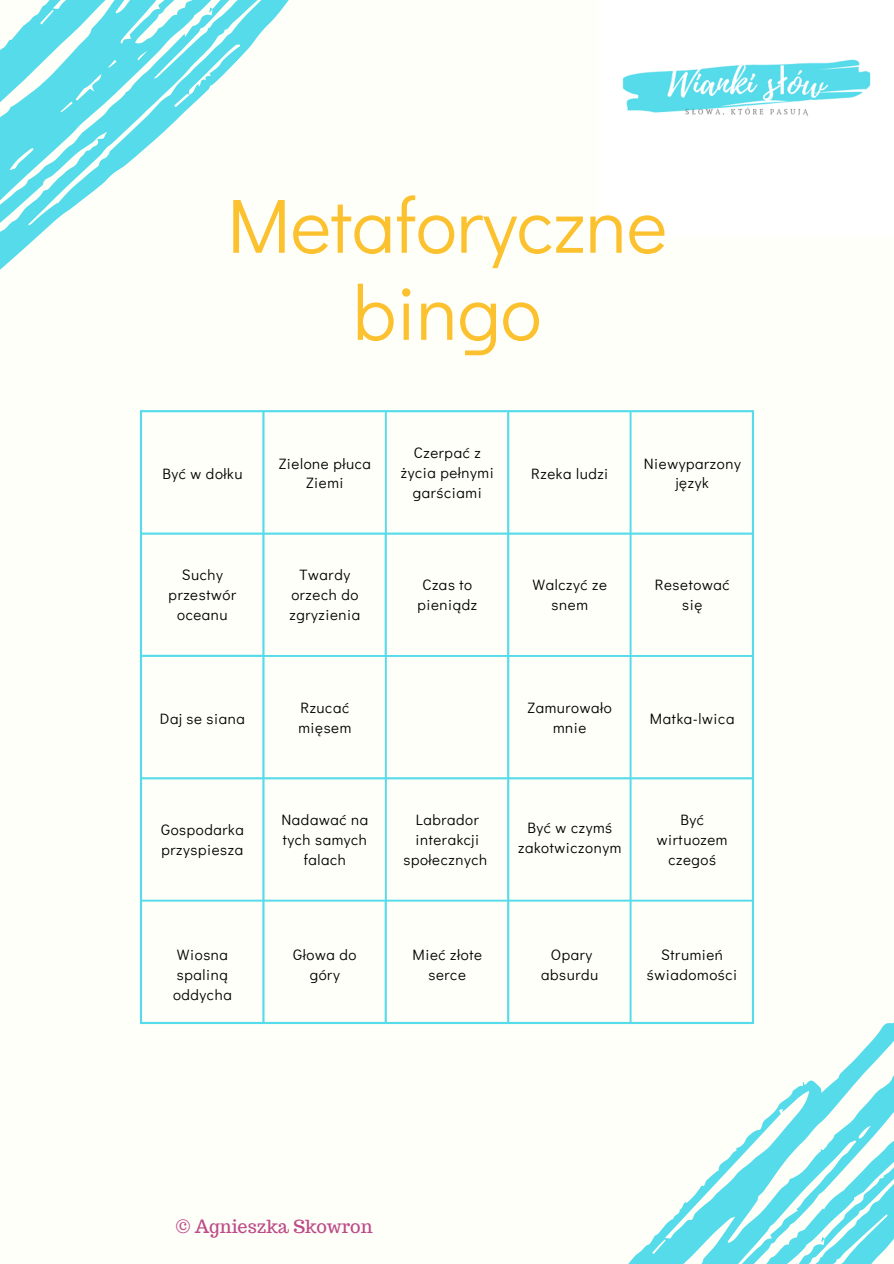
<style>
.page{position:relative;width:894px;height:1264px;background:#fff}
.page>*{position:absolute;margin:0;border:0;box-sizing:border-box;transform-origin:0 0}
.t1{font:77.25px/87px "Didact Gothic";letter-spacing:-.005em;color:#fcc12e;text-align:center}
.t2{font:18px "Trocchi";color:#bc4b88}
.t3{font:15px/20px "Didact Gothic";letter-spacing:.04em;color:#000;text-align:center}
</style>
<div class="page">
<div style="left:0;top:0;width:893px;height:1263px;background:#fffff9"></div>
<svg style="left:140px;top:410px;width:613px;height:614px"></svg>
<img style="left:622px;top:59px;width:249px;height:58px">
<svg style="left:0;top:0;width:289px;height:270px"></svg>
<svg style="left:616px;top:986px;width:277px;height:277px"></svg>
<h1 class="t1" style="left:227px;top:179px;width:441px">Metaforyczne bingo</h1>
<p class="t3" style="left:279px;top:452px;width:94px">Zielone płuca<br>Ziemi</p>
<p class="t3" style="left:400px;top:442px;width:94px">Czerpać z życia pełnymi garściami</p>
<p class="t3" style="left:643px;top:452px;width:98px">Niewyparzony język</p>
<p class="t3" style="left:162px;top:463px;width:82px">Być w dołku</p>
<p class="t3" style="left:531px;top:463px;width:79px">Rzeka ludzi</p>
<p class="t3" style="left:169px;top:564px;width:69px">Suchy przestwór oceanu</p>
<p class="t3" style="left:532px;top:574px;width:76px">Walczyć ze snem</p>
<p class="t3" style="left:289px;top:564px;width:72px">Twardy orzech do zgryzienia</p>
<p class="t3" style="left:417px;top:574px;width:61px">Czas to pieniądz</p>
<p class="t3" style="left:654px;top:574px;width:76px">Resetować się</p>
<p class="t3" style="left:160px;top:707px;width:86px">Daj se siana</p>
<p class="t3" style="left:527px;top:697px;width:86px">Zamurowało mnie</p>
<p class="t3" style="left:298px;top:697px;width:54px;text-align:left">Rzucać mięsem</p>
<p class="t3" style="left:649px;top:707px;width:86px">Matka-lwica</p>
<p class="t3" style="left:281px;top:809px;width:88px">Nadawać na tych samych falach</p>
<p class="t3" style="left:403px;top:809px;width:85px">Labrador interakcji społecznych</p>
<p class="t3" style="left:656px;top:809px;width:72px">Być wirtuozem czegoś</p>
<p class="t3" style="left:161px;top:819px;width:84px;text-align:left">Gospodarka przyspiesza</p>
<p class="t3" style="left:518px;top:816px;width:105px">Być w czymś zakotwiczonym</p>
<p class="t3" style="left:293px;top:944px;width:65px">Głowa do góry</p>
<p class="t3" style="left:412px;top:944px;width:71px">Mieć złote serce</p>
<p class="t3" style="left:646px;top:944px;width:92px">Strumień świadomości</p>
<p class="t3" style="left:173px;top:944px;width:60px;text-align:left">Wiosna spaliną oddycha</p>
<p class="t3" style="left:541px;top:944px;width:59px">Opary absurdu</p>
<p class="t2" style="left:175px;top:1214px;width:199px">© Agnieszka Skowron</p>
</div>
